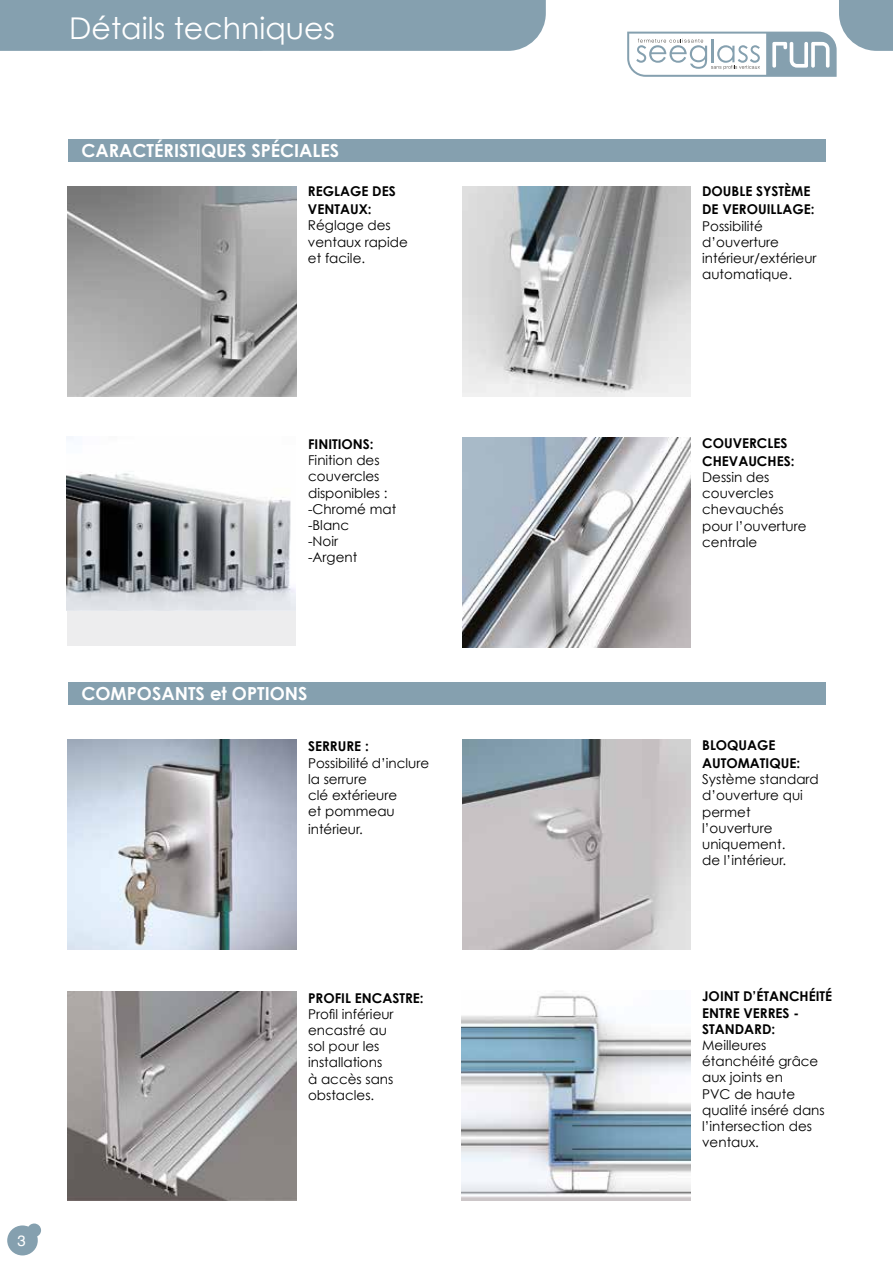
<style>
.page{position:relative;width:893px;height:1263px;background:#fff}
.page>*{position:absolute;margin:0;border:0;box-sizing:border-box;transform-origin:0 0}
.t1{font:30px "Century Gothic";color:#fff}
.t2{font:700 18px "Century Gothic";color:#fff}
.t3{font:15px "Helvetica";color:#fff}
.t4{font:13.5px/16.2px "Century Gothic";color:#000}
.t5{font:700 13.5px/18px "Century Gothic";color:#000}
</style>
<div class="page">
<svg style="left:7px;top:1223px;width:34px;height:32px"></svg>
<div style="left:0;top:0;width:546px;height:51px;background:#85a0af"></div>
<div style="left:68px;top:139px;width:758px;height:23px;background:#85a0af"></div>
<div style="left:68px;top:683px;width:758px;height:22px;background:#85a0af"></div>
<img style="left:68px;top:186px;width:229px;height:210px">
<img style="left:68px;top:740px;width:229px;height:210px">
<div style="left:67px;top:436px;width:229px;height:210px;background:#ededee"></div>
<img style="left:67px;top:436px;width:229px;height:174px">
<img style="left:68px;top:991px;width:229px;height:209px">
<img style="left:462px;top:186px;width:229px;height:210px">
<img style="left:462px;top:740px;width:229px;height:210px">
<img style="left:462px;top:438px;width:229px;height:209px">
<img style="left:462px;top:993px;width:228px;height:208px">
<svg style="left:627px;top:0;width:266px;height:77px"></svg>
<h1 class="t1" style="left:69px;top:10px;width:267px">Détails techniques</h1>
<h2 class="t2" style="left:81px;top:139px;width:259px">CARACTÉRISTIQUES SPÉCIALES</h2>
<p class="t5" style="left:308px;top:182px;width:89px">REGLAGE DES<br>VENTAUX:</p>
<p class="t4" style="left:308px;top:217px;width:101px">Réglage des ventaux rapide et facile.</p>
<p class="t5" style="left:308px;top:435px;width:67px">FINITIONS:</p>
<p class="t4" style="left:308px;top:452px;width:90px">Finition des couvercles disponibles : -Chromé mat -Blanc<br>-Noir<br>-Argent</p>
<h2 class="t2" style="left:81px;top:683px;width:228px">COMPOSANTS et OPTIONS</h2>
<p class="t5" style="left:308px;top:737px;width:62px">SERRURE :</p>
<p class="t4" style="left:308px;top:754px;width:123px">Possibilité d’inclure la serrure<br>clé extérieure<br>et pommeau</p>
<p class="t4" style="left:308px;top:821px;width:56px">intérieur.</p>
<p class="t3" style="left:18px;top:1229px;width:10px">3</p>
<p class="t5" style="left:308px;top:988px;width:117px">PROFIL ENCASTRE:</p>
<p class="t4" style="left:308px;top:1006px;width:87px">Profil inférieur encastré au sol pour les installations à accès sans obstacles.</p>
<p class="t5" style="left:702px;top:182px;width:114px">DOUBLE SYSTÈME<br>DE VEROUILLAGE:</p>
<p class="t4" style="left:702px;top:217px;width:116px">Possibilité d’ouverture intérieur/extérieur automatique.</p>
<p class="t5" style="left:702px;top:433px;width:94px">COUVERCLES<br>CHEVAUCHES:</p>
<p class="t4" style="left:702px;top:469px;width:106px">Dessin des couvercles chevauchés pour l’ouverture centrale</p>
<p class="t5" style="left:702px;top:736px;width:100px">BLOQUAGE<br>AUTOMATIQUE:</p>
<p class="t4" style="left:702px;top:771px;width:118px">Système standard d’ouverture qui permet l’ouverture uniquement.<br>de l’intérieur.</p>
<p class="t5" style="left:702px;top:988px;width:132px;line-height:16.2px">JOINT D’ÉTANCHÉITÉ<br>ENTRE VERRES -<br>STANDARD:</p>
<p class="t4" style="left:702px;top:1037px;width:124px">Meilleures étanchéité grâce aux joints en<br>PVC de haute qualité inséré dans l’intersection des ventaux.</p>
</div>
